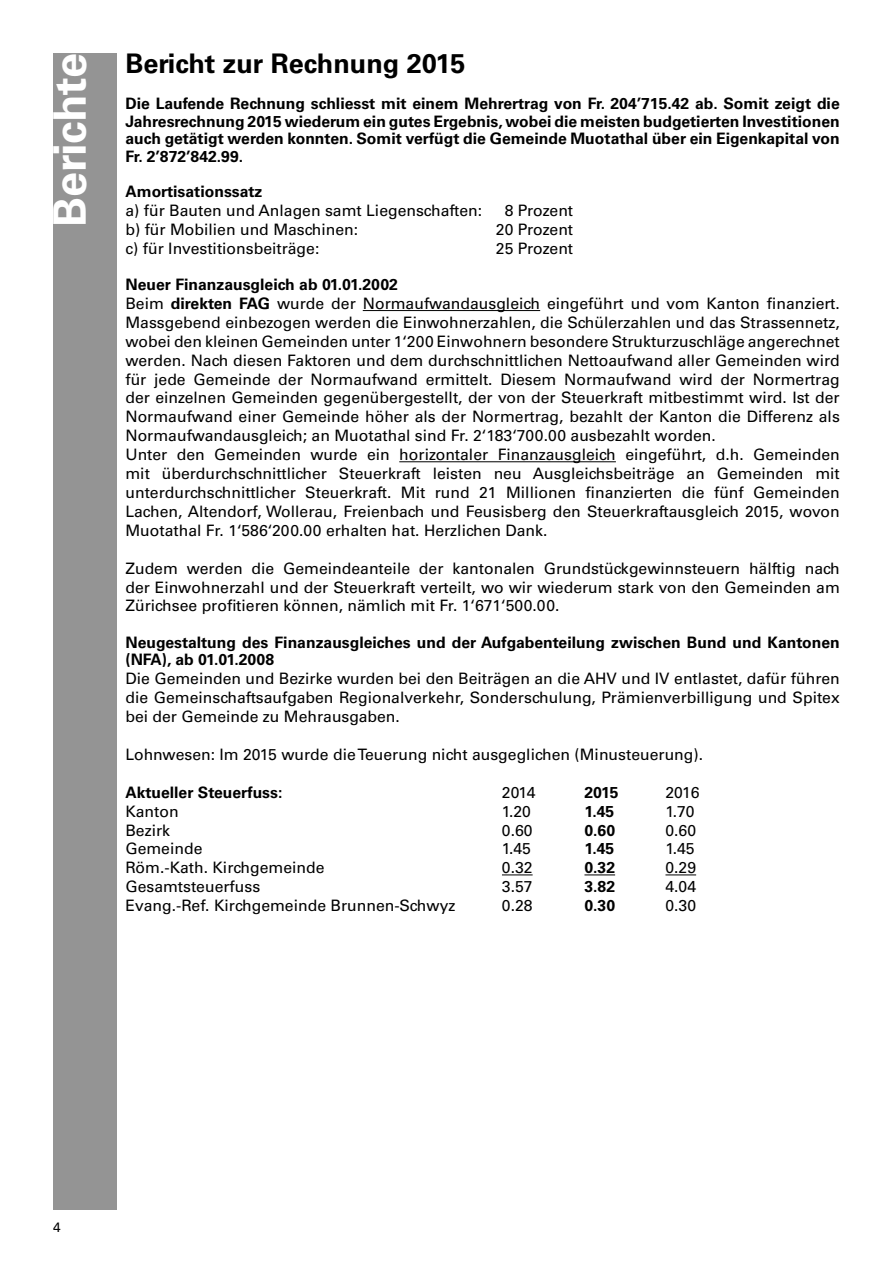
<style>
.page{position:relative;width:893px;height:1263px;background:#fff}
.page>*{position:absolute;margin:0;border:0;box-sizing:border-box;transform-origin:0 0}
.t1{font:700 45px "Univers LT Std";color:#fff}
.t2{font:700 27px "Univers LT Std";color:#000}
.t3{font:15.75px/18.9px "Univers LT Std";color:#000;text-align:justify}
.t4{font:700 15.75px/17.5px "Univers LT Std";color:#000;text-align:justify}
.t5{font:13.5px "Univers LT Std";color:#000}
.s1{font-weight:700}
</style>
<div class="page">
<hr style="left:363px;top:310px;width:177px;height:1px;background:#000">
<hr style="left:399px;top:461px;width:217px;height:1px;background:#000">
<hr style="left:502px;top:874px;width:31px;height:1px;background:#000">
<hr style="left:584px;top:874px;width:31px;height:1px;background:#000">
<hr style="left:665px;top:874px;width:31px;height:1px;background:#000">
<div style="left:53px;top:53px;width:64px;height:1157px;background:#949494"></div>
<h1 class="t1" style="left:44px;top:227px;width:175px;rotate:-90deg">Berichte</h1>
<h2 class="t2" style="left:125px;top:47px;width:341px">Bericht zur Rechnung 2015</h2>
<p class="t4" style="left:125px;top:95px;width:716px">Die Laufende Rechnung schliesst mit einem Mehrertrag von Fr. 204’715.42 ab. Somit zeigt die Jahresrechnung 2015 wiederum ein gutes Ergebnis, wobei die meisten budgetierten Investitionen auch getätigt werden konnten. Somit verfügt die Gemeinde Muotathal über ein Eigenkapital von Fr. 2’872’842.99.</p>
<p class="t4" style="left:125px;top:183px;width:139px">Amortisationssatz</p>
<p class="t3" style="left:125px;top:201px;width:358px">a) für Bauten und Anlagen samt Liegenschaften:</p>
<p class="t3" style="left:505px;top:201px;width:70px">8 Prozent</p>
<p class="t3" style="left:125px;top:220px;width:234px">b) für Mobilien und Maschinen:</p>
<p class="t3" style="left:496px;top:220px;width:79px">20 Prozent</p>
<p class="t3" style="left:125px;top:239px;width:195px">c) für Investitionsbeiträge:</p>
<p class="t3" style="left:496px;top:239px;width:79px">25 Prozent</p>
<p class="t3" style="left:125px;top:275px;width:716px;text-align:left"><span class="s1">Neuer Finanzausgleich ab 01.01.2002<br></span>Beim <span class="s1">direkten FAG</span> wurde der Normaufwandausgleich eingeführt und vom Kanton finanziert.<br>Massgebend einbezogen werden die Einwohnerzahlen, die Schülerzahlen und das Strassennetz, wobei den kleinen Gemeinden unter 1‘200 Einwohnern besondere Strukturzuschläge angerechnet werden. Nach diesen Faktoren und dem durchschnittlichen Nettoaufwand aller Gemeinden wird für jede Gemeinde der Normaufwand ermittelt. Diesem Normaufwand wird der Normertrag der einzelnen Gemeinden gegenübergestellt, der von der Steuerkraft mitbestimmt wird. Ist der Normaufwand einer Gemeinde höher als der Normertrag, bezahlt der Kanton die Differenz als Normaufwandausgleich; an Muotathal sind Fr. 2‘183‘700.00 ausbezahlt worden.<br>Unter den Gemeinden wurde ein horizontaler Finanzausgleich eingeführt, d.h. Gemeinden mit überdurchschnittlicher Steuerkraft leisten neu Ausgleichsbeiträge an Gemeinden mit unterdurchschnittlicher Steuerkraft. Mit rund 21 Millionen finanzierten die fünf Gemeinden Lachen, Altendorf, Wollerau, Freienbach und Feusisberg den Steuerkraftausgleich 2015, wovon Muotathal Fr. 1‘586‘200.00 erhalten hat. Herzlichen Dank.</p>
<p class="t3" style="left:125px;top:559px;width:716px">Zudem werden die Gemeindeanteile der kantonalen Grundstückgewinnsteuern hälftig nach der Einwohnerzahl und der Steuerkraft verteilt, wo wir wiederum stark von den Gemeinden am Zürichsee profitieren können, nämlich mit Fr. 1‘671‘500.00.</p>
<p class="t4" style="left:125px;top:634px;width:716px">Neugestaltung des Finanzausgleiches und der Aufgabenteilung zwischen Bund und Kantonen (NFA), ab 01.01.2008</p>
<p class="t3" style="left:125px;top:669px;width:716px">Die Gemeinden und Bezirke wurden bei den Beiträgen an die AHV und IV entlastet, dafür führen die Gemeinschaftsaufgaben Regionalverkehr, Sonderschulung, Prämienverbilligung und Spitex bei der Gemeinde zu Mehrausgaben.</p>
<p class="t3" style="left:125px;top:745px;width:579px">Lohnwesen: Im 2015 wurde die Teuerung nicht ausgeglichen (Minusteuerung).</p>
<p class="t4" style="left:125px;top:783px;width:158px">Aktueller Steuerfuss:</p>
<p class="t3" style="left:502px;top:783px;width:35px">2014</p>
<p class="t4" style="left:584px;top:783px;width:36px">2015</p>
<p class="t3" style="left:665px;top:783px;width:35px">2016</p>
<p class="t3" style="left:125px;top:802px;width:55px">Kanton</p>
<p class="t3" style="left:502px;top:802px;width:31px">1.20</p>
<p class="t4" style="left:584px;top:802px;width:31px">1.45</p>
<p class="t3" style="left:665px;top:802px;width:31px">1.70</p>
<p class="t3" style="left:125px;top:820px;width:46px">Bezirk</p>
<p class="t3" style="left:502px;top:820px;width:32px">0.60</p>
<p class="t4" style="left:584px;top:821px;width:32px">0.60</p>
<p class="t3" style="left:665px;top:820px;width:32px">0.60</p>
<p class="t3" style="left:125px;top:839px;width:79px">Gemeinde</p>
<p class="t3" style="left:502px;top:839px;width:31px">1.45</p>
<p class="t4" style="left:584px;top:840px;width:31px">1.45</p>
<p class="t3" style="left:665px;top:839px;width:31px">1.45</p>
<p class="t3" style="left:125px;top:858px;width:201px">Röm.-Kath. Kirchgemeinde</p>
<p class="t3" style="left:502px;top:858px;width:32px">0.32</p>
<p class="t4" style="left:584px;top:859px;width:32px">0.32</p>
<p class="t3" style="left:665px;top:858px;width:32px">0.29</p>
<p class="t3" style="left:125px;top:877px;width:136px">Gesamtsteuerfuss</p>
<p class="t3" style="left:502px;top:877px;width:32px">3.57</p>
<p class="t4" style="left:584px;top:878px;width:32px">3.82</p>
<p class="t3" style="left:665px;top:877px;width:32px">4.04</p>
<p class="t3" style="left:125px;top:896px;width:331px">Evang.-Ref. Kirchgemeinde Brunnen-Schwyz</p>
<p class="t3" style="left:502px;top:896px;width:32px">0.28</p>
<p class="t4" style="left:584px;top:897px;width:32px">0.30</p>
<p class="t3" style="left:665px;top:896px;width:32px">0.30</p>
<p class="t5" style="left:53px;top:1219px;width:9px">4</p>
</div>
